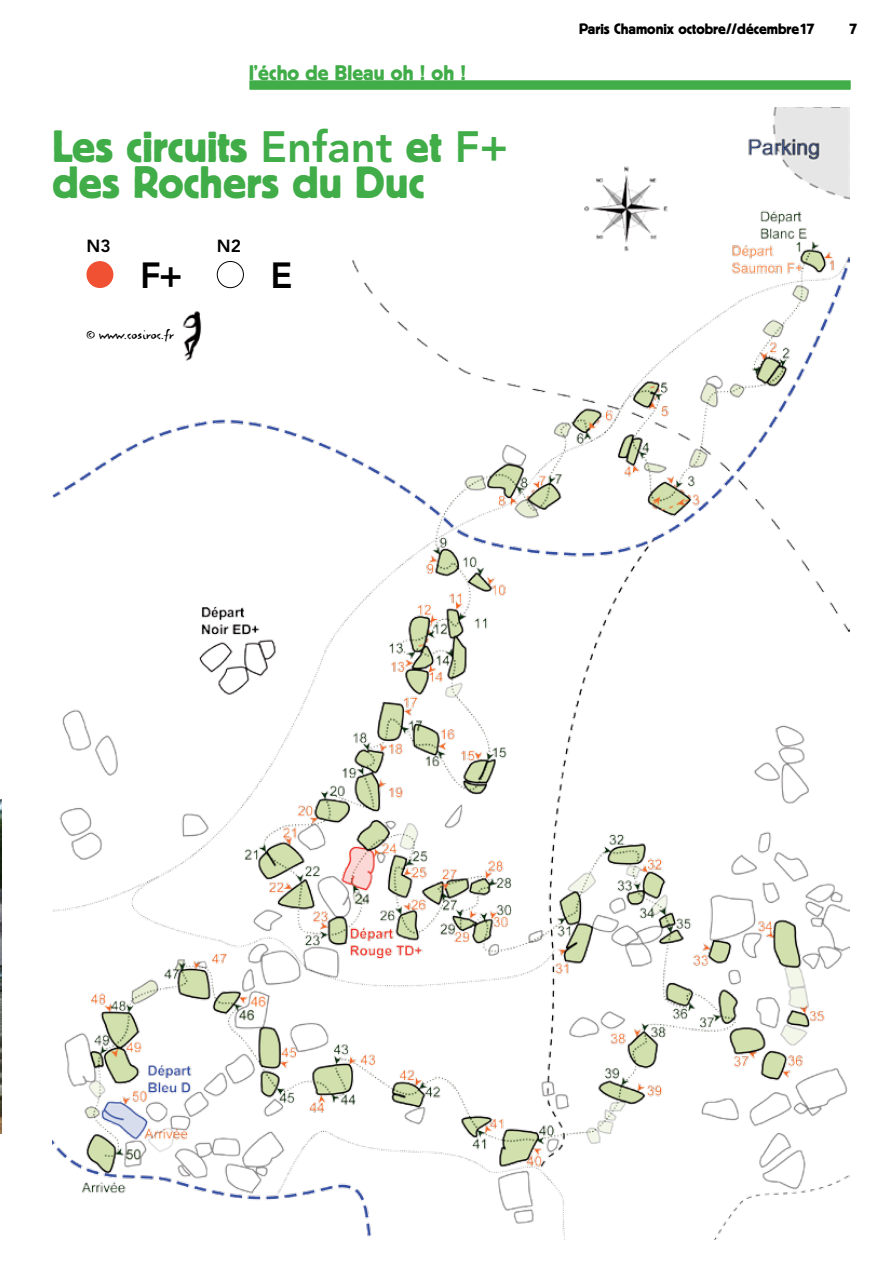
<style>
.page{position:relative;width:893px;height:1263px;background:#fff}
.page>*{position:absolute;margin:0;border:0;box-sizing:border-box;transform-origin:0 0}
.t1{font:45px/36px "Block BE";color:#41ad49}
.t2{font:800 36.15px "Avenir";color:#000}
.t3{font:21px "Block BE";color:#41ad49}
.t4{font:800 17.4px "Avenir";color:#000}
.t5{font:16.5px "Lettres Eclatees";color:#000}
.t6{font:15px "Block BE";color:#000}
.s1{font-family:"Avenir";font-weight:800;font-size:43.5px}
</style>
<div class="page">
<img style="left:52px;top:108px;width:798px;height:1132px">
<img style="left:154px;top:284px;width:69px;height:101px">
<div style="left:250px;top:81px;width:600px;height:9px;background:#41ad49"></div>
<div style="left:86px;top:261px;width:27px;height:27px;background:#f05133;border-radius:50%"></div>
<div style="left:217px;top:261px;width:26px;height:27px;background:#fff;border-radius:50%"></div>
<div style="left:217px;top:261px;width:27px;height:27px;border:1px solid #000;border-radius:50%"></div>
<img style="left:0;top:799px;width:2px;height:166px">
<img style="left:0;top:965px;width:2px;height:168px">
<p class="t3" style="left:249px;top:61px;width:219px">l’écho de Bleau oh ! oh !</p>
<p class="t1" style="left:52px;top:127px;width:458px">Les circuits <span class="s1">Enfant</span> et <span class="s1">F+ </span>des Rochers du Duc</p>
<p class="t4" style="left:86px;top:236px;width:26px">N3</p>
<p class="t2" style="left:140px;top:254px;width:44px">F+</p>
<p class="t5" style="left:86px;top:327px;width:89px">© www.cosiroc.fr</p>
<p class="t4" style="left:217px;top:236px;width:26px">N2</p>
<p class="t2" style="left:270px;top:254px;width:19px">E</p>
<p class="t6" style="left:579px;top:20px;width:237px">Paris Chamonix octobre//décembre17</p>
<p class="t6" style="left:849px;top:20px;width:9px">7</p>
</div>
